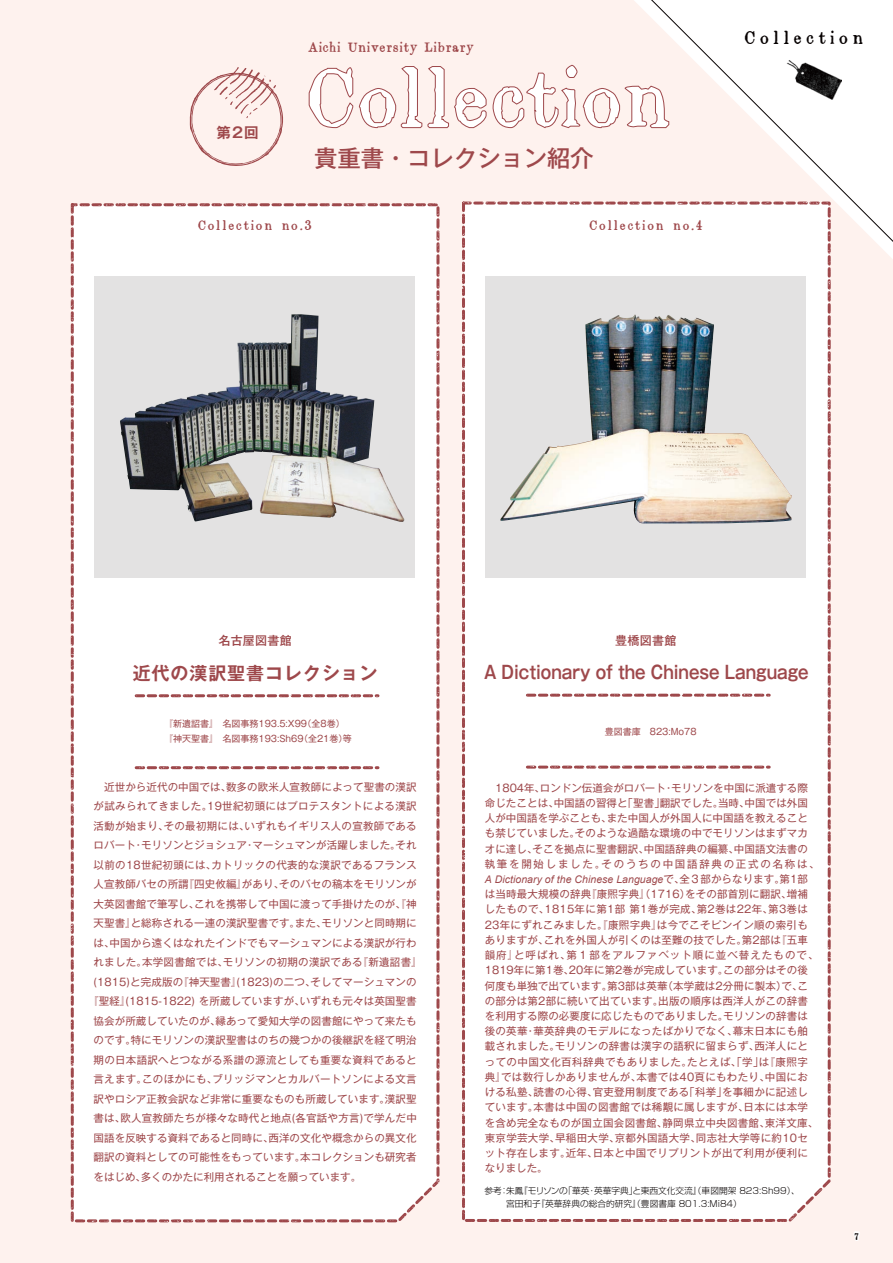
<style>
.page{position:relative;width:893px;height:1263px;background:#fef2ee}
.page>*{position:absolute;margin:0;border:0;box-sizing:border-box;transform-origin:0 0}
.t1{font:500 23.25px "Gothic MB101 Pro";color:#9e484b}
.t2{font:20.25px "Orwell";letter-spacing:.225em;color:#060101}
.t3{font:700 18px "Gothic MB101 Pro De";color:#9e484b;scale:.85 1}
.t4{font:700 18px "Gothic MB101 Pro De";letter-spacing:.05em;color:#9e484b}
.t5{font:15.45px "Orwell";letter-spacing:.05em;color:#9e484b}
.t6{font:15px "Orwell";letter-spacing:.125em;color:#9e484b}
.t7{font:700 14.55px "Gothic MB101 Pro De";color:#9e484b}
.t8{font:500 12px "Gothic MB101 Pro";letter-spacing:.025em;color:#9e484b}
.t9{font:10.5px/15.3px "Gothic MB101 Pro";letter-spacing:.015em;color:#9e484b}
.t10{font:italic 10.5px "Arial";letter-spacing:.005em;color:#9e484b}
.t11{font:10.5px "Orwell";color:#060101}
.t12{font:9px/15px "Gothic MB101 Pro";color:#9e484b}
.t13{font:300 8.7px/12.8px "Shin Go Pro";color:#060101}
.s1{font-family:"Gothic MB101 Pro";font-style:normal}
</style>
<div class="page">
<svg style="left:638px;top:0;width:255px;height:255px"></svg>
<img style="left:786px;top:60px;width:55px;height:40px">
<div style="left:462px;top:200px;width:370px;height:1022px;background:#fff"></div>
<div style="left:70px;top:203px;width:370px;height:1020px;background:#fff"></div>
<svg style="left:308px;top:64px;width:362px;height:65px"></svg>
<svg style="left:190px;top:67px;width:93px;height:99px"></svg>
<hr style="left:136px;top:694px;width:242px;height:3px;background:#bfbfbf">
<hr style="left:136px;top:766px;width:242px;height:3px;background:#bfbfbf">
<hr style="left:527px;top:694px;width:242px;height:3px;background:#bfbfbf">
<hr style="left:527px;top:766px;width:242px;height:3px;background:#bfbfbf">
<svg style="left:95px;top:276px;width:320px;height:302px;background:#cfcfcf"></svg>
<div style="left:485px;top:276px;width:320px;height:302px;background:#e3e2e2"></div>
<img style="left:120px;top:314px;width:171px;height:208px">
<img style="left:500px;top:315px;width:292px;height:209px">
<svg style="left:854px;top:1231px;width:6px;height:10px"></svg>
<h3 class="t7" style="left:217px;top:121px;width:44px">第2回</h3>
<h3 class="t5" style="left:308px;top:37px;width:167px">Aichi University Library</h3>
<h1 class="t1" style="left:314px;top:139px;width:281px">貴重書・コレクション紹介</h1>
<h3 class="t6" style="left:198px;top:216px;width:115px">Collection no.3</h3>
<h3 class="t6" style="left:590px;top:216px;width:115px">Collection no.4</h3>
<h2 class="t2" style="left:745px;top:25px;width:120px">Collection</h2>
<p class="t8" style="left:218px;top:631px;width:75px">名古屋図書館</p>
<p class="t8" style="left:615px;top:630px;width:63px">豊橋図書館</p>
<h3 class="t4" style="left:133px;top:658px;width:246px">近代の漢訳聖書コレクション</h3>
<p class="t12" style="left:164px;top:715px;width:189px">『新遺詔書』　名図事務193.5:X99（全8巻）『神天聖書』　名図事務193:Sh69（全21巻）等</p>
<p class="t9" style="left:94px;top:778px;width:325px">　近世から近代の中国では、数多の欧米人宣教師によって聖書の漢訳</p>
<p class="t9" style="left:94px;top:797px;width:325px">が試みられてきました。19世紀初頭にはプロテスタントによる漢訳</p>
<p class="t9" style="left:94px;top:817px;width:325px">活動が始まり、その最初期には、いずれもイギリス人の宣教師である</p>
<p class="t9" style="left:94px;top:836px;width:325px">ロバート・モリソンとジョシュア・マーシュマンが活躍しました。それ</p>
<p class="t9" style="left:94px;top:856px;width:325px">以前の18世紀初頭には、カトリックの代表的な漢訳であるフランス</p>
<p class="t9" style="left:94px;top:875px;width:325px">人宣教師バセの所謂『四史攸編』があり、そのバセの稿本をモリソンが</p>
<p class="t9" style="left:94px;top:895px;width:325px">大英図書館で筆写し、これを携帯して中国に渡って手掛けたのが、『神</p>
<p class="t9" style="left:94px;top:914px;width:325px">天聖書』と総称される一連の漢訳聖書です。また、モリソンと同時期に</p>
<p class="t9" style="left:94px;top:934px;width:325px">は、中国から遠くはなれたインドでもマーシュマンによる漢訳が行わ</p>
<p class="t9" style="left:94px;top:953px;width:330px">れました。本学図書館では、モリソンの初期の漢訳である『新遺詔書』</p>
<p class="t9" style="left:94px;top:973px;width:325px">(1815)と完成版の『神天聖書』(1823)の二つ、そしてマーシュマンの</p>
<p class="t9" style="left:88px;top:992px;width:330px">『聖経』(1815-1822) を所蔵していますが、いずれも元々は英国聖書</p>
<p class="t9" style="left:94px;top:1012px;width:325px">協会が所蔵していたのが、縁あって愛知大学の図書館にやって来たも</p>
<p class="t9" style="left:94px;top:1031px;width:325px">のです。特にモリソンの漢訳聖書はのちの幾つかの後継訳を経て明治</p>
<p class="t9" style="left:94px;top:1051px;width:325px">期の日本語訳へとつながる系譜の源流としても重要な資料であると</p>
<p class="t9" style="left:94px;top:1070px;width:325px">言えます。このほかにも、ブリッジマンとカルバートソンによる文言</p>
<p class="t9" style="left:94px;top:1090px;width:325px">訳やロシア正教会訳など非常に重要なものも所蔵しています。漢訳聖</p>
<p class="t9" style="left:94px;top:1109px;width:325px">書は、欧人宣教師たちが様々な時代と地点(各官話や方言)で学んだ中</p>
<p class="t9" style="left:94px;top:1129px;width:325px">国語を反映する資料であると同時に、西洋の文化や概念からの異文化</p>
<p class="t9" style="left:94px;top:1148px;width:325px">翻訳の資料としての可能性をもっています。本コレクションも研究者</p>
<p class="t9" style="left:94px;top:1168px;width:269px">をはじめ、多くのかたに利用されることを願っています。</p>
<h3 class="t3" style="left:484px;top:657px;width:383px">A Dictionary of the Chinese Language</h3>
<p class="t12" style="left:605px;top:723px;width:93px">豊図書庫　823:Mo78</p>
<p class="t9" style="left:485px;top:778px;width:336px">　1804年、ロンドン伝道会がロバート・モリソンを中国に派遣する際命じたことは、中国語の習得と「聖書」翻訳でした。当時、中国では外国人が中国語を学ぶことも、また中国人が外国人に中国語を教えることも禁じていました。そのような過酷な環境の中でモリソンはまずマカオに達し、そこを拠点に聖書翻訳、中国語辞典の編纂、中国語文法書の執筆を開始しました。そのうちの中国語辞典の正式の名称は、</p>
<p class="t10" style="left:485px;top:872px;width:325px">A Dictionary of the Chinese Language<span class="s1">で、全３部からなります。第1部</span></p>
<p class="t9" style="left:485px;top:885px;width:335px">は当時最大規模の辞典『康煕字典』（1716）をその部首別に翻訳、増補したもので、1815年に第1部 第1巻が完成、第2巻は22年、第3巻は23年にずれこみました。『康煕字典』は今でこそピンイン順の索引もありますが、これを外国人が引くのは至難の技でした。第2部は『五車韻府』と呼ばれ、第１部をアルファベット順に並べ替えたもので、1819年に第1巻、20年に第2巻が完成しています。この部分はその後何度も単独で出ています。第3部は英華（本学蔵は2分冊に製本）で、この部分は第2部に続いて出ています。出版の順序は西洋人がこの辞書を利用する際の必要度に応じたものでありました。モリソンの辞書は後の英華・華英辞典のモデルになったばかりでなく、幕末日本にも舶載されました。モリソンの辞書は漢字の語釈に留まらず、西洋人にとっての中国文化百科辞典でもありました。たとえば、「学」は『康煕字典』では数行しかありませんが、本書では40頁にもわたり、中国における私塾、読書の心得、官吏登用制度である「科挙」を事細かに記述しています。本書は中国の図書館では稀覯に属しますが、日本には本学を含め完全なものが国立国会図書館、静岡県立中央図書館、東洋文庫、東京学芸大学、早稲田大学、京都外国語大学、同志社大学等に約10セット存在します。近年、日本と中国でリプリントが出て利用が便利になりました。</p>
<p class="t13" style="left:506px;top:1183px;width:295px;text-indent:-22px">参考：朱鳳『モリソンの「華英・英華字典」と東西文化交流』（車図開架 823:Sh99）、宮田和子『英華辞典の総合的研究』（豊図書庫 801.3:Mi84）</p>
<p class="t11" style="left:855px;top:1229px;width:6px">7</p>
</div>
